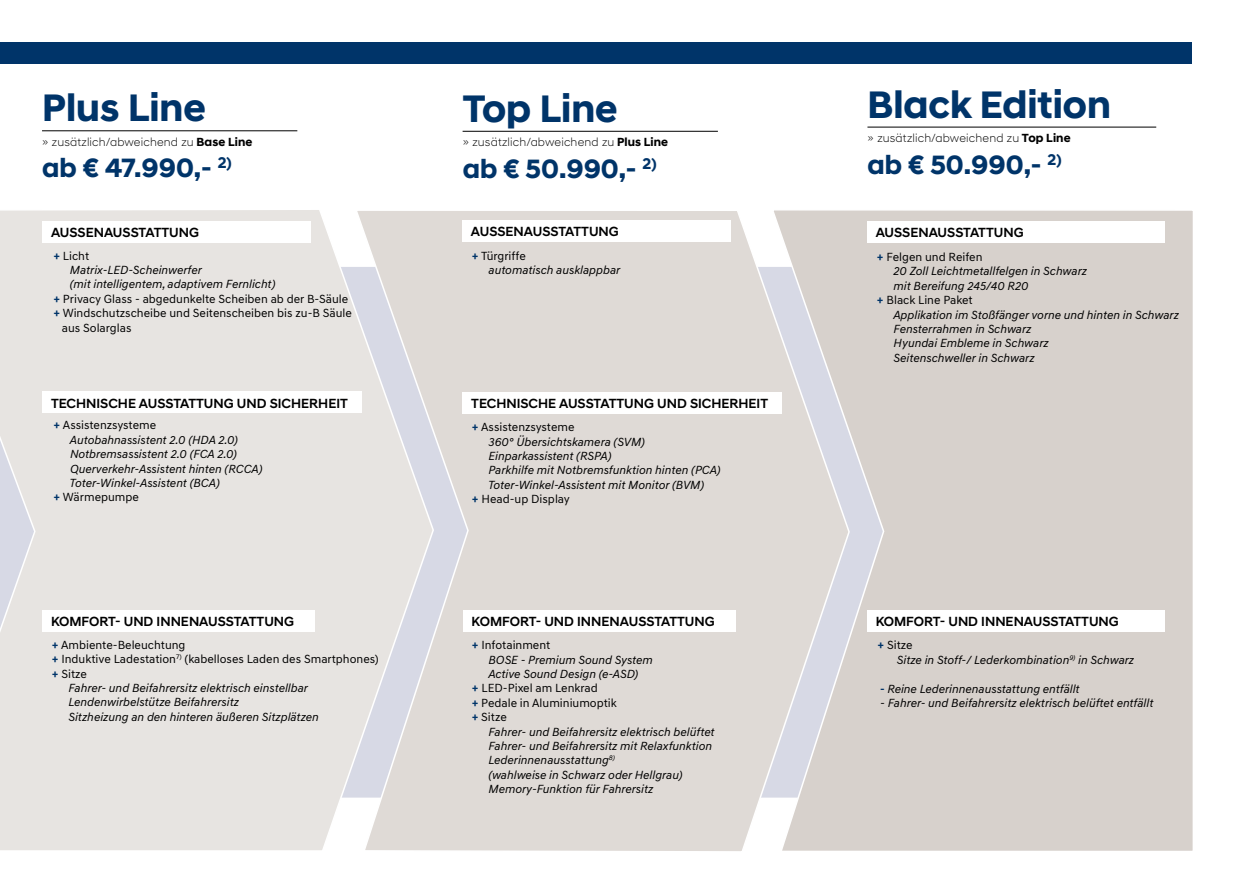
<style>
.page{position:relative;width:1234px;height:893px;background:#fff}
.page>*{position:absolute;margin:0;border:0;box-sizing:border-box;transform-origin:0 0}
.t1{font:700 39px "Hyundai Sans Head";color:#003469}
.t2{font:700 27px "Hyundai Sans Head";color:#003469}
.t3{font:500 13.5px "Hyundai Sans Head";color:#000}
.t4{font:italic 12px/14.4px "Hyundai Sans Text";color:#000}
.t5{font:12px "Hyundai Sans Text";color:#000}
.t6{font:300 12px "Hyundai Sans Head";letter-spacing:.015em;color:#000}
.s1{font-weight:700}
.s2{font-weight:700;color:#003469}
.s3{font-weight:700;font-style:normal;color:#003469}
.s4{font-style:normal}
</style>
<div class="page">
<div style="left:0;top:42px;width:1191px;height:22px;background:#003469"></div>
<div style="left:434px;top:211px;width:336px;height:640px;background:#dfdad6"></div>
<svg style="left:0;top:210px;width:434px;height:641px;background:#e6e3e1"></svg>
<svg style="left:770px;top:210px;width:423px;height:641px;background:#d8d2cf"></svg>
<hr style="left:42px;top:131px;width:255px;height:1px;background:#000">
<hr style="left:462px;top:131px;width:255px;height:1px;background:#000">
<div style="left:43px;top:221px;width:267px;height:21px;background:#fff"></div>
<div style="left:462px;top:221px;width:268px;height:21px;background:#fff"></div>
<div style="left:867px;top:221px;width:297px;height:21px;background:#fff"></div>
<div style="left:43px;top:392px;width:318px;height:21px;background:#fff"></div>
<div style="left:462px;top:392px;width:319px;height:22px;background:#fff"></div>
<div style="left:43px;top:610px;width:272px;height:21px;background:#fff"></div>
<div style="left:463px;top:610px;width:272px;height:21px;background:#fff"></div>
<div style="left:867px;top:610px;width:297px;height:21px;background:#fff"></div>
<hr style="left:867px;top:127px;width:288px;height:1px;background:#000">
<h1 class="t1" style="left:42px;top:92px;width:165px">Plus Line</h1>
<h1 class="t1" style="left:462px;top:93px;width:156px">Top Line</h1>
<h1 class="t1" style="left:867px;top:89px;width:245px">Black Edition</h1>
<p class="t6" style="left:42px;top:135px;width:212px">» zusätzlich/abweichend zu <span class="s1">Base Line</span></p>
<p class="t6" style="left:462px;top:135px;width:207px">» zusätzlich/abweichend zu <span class="s1">Plus Line</span></p>
<p class="t6" style="left:867px;top:131px;width:204px">» zusätzlich/abweichend zu <span class="s1">Top Line</span></p>
<h2 class="t2" style="left:42px;top:157px;width:191px">ab € 47.990,- <sup>2)</sup></h2>
<h2 class="t2" style="left:462px;top:158px;width:195px">ab € 50.990,- <sup>2)</sup></h2>
<h2 class="t2" style="left:867px;top:153px;width:195px">ab € 50.990,- <sup>2)</sup></h2>
<p class="t3" style="left:51px;top:225px;width:149px">AUSSENAUSSTATTUNG</p>
<p class="t3" style="left:471px;top:224px;width:149px">AUSSENAUSSTATTUNG</p>
<p class="t3" style="left:875px;top:225px;width:149px">AUSSENAUSSTATTUNG</p>
<p class="t5" style="left:53px;top:249px;width:37px"><span class="s2">+</span> Licht</p>
<p class="t4" style="left:70px;top:263px;width:133px">Matrix-LED-Scheinwerfer</p>
<p class="t4" style="left:70px;top:277px;width:207px">(mit intelligentem, adaptivem Fernlicht)</p>
<p class="t5" style="left:53px;top:292px;width:296px"><span class="s2">+</span> Privacy Glass - abgedunkelte Scheiben ab der B-Säule</p>
<p class="t5" style="left:53px;top:307px;width:300px"><span class="s2">+</span> Windschutzscheibe und Seitenscheiben bis zu-B Säule</p>
<p class="t5" style="left:62px;top:321px;width:71px">aus Solarglas</p>
<p class="t4" style="left:488px;top:248px;width:133px;text-indent:-17px"><span class="s3">+</span> <span class="s4">Türgriffe<br></span>automatisch ausklappbar</p>
<p class="t3" style="left:51px;top:396px;width:298px">TECHNISCHE AUSSTATTUNG UND SICHERHEIT</p>
<p class="t3" style="left:471px;top:396px;width:298px">TECHNISCHE AUSSTATTUNG UND SICHERHEIT</p>
<p class="t5" style="left:53px;top:419px;width:104px"><span class="s2">+</span> Assistenzsysteme</p>
<p class="t4" style="left:70px;top:433px;width:170px">Autobahnassistent 2.0 (HDA 2.0)</p>
<p class="t4" style="left:70px;top:447px;width:168px">Notbremsassistent 2.0 (FCA 2.0)</p>
<p class="t4" style="left:70px;top:461px;width:194px">Querverkehr-Assistent hinten (RCCA)</p>
<p class="t4" style="left:70px;top:476px;width:152px">Toter-Winkel-Assistent (BCA)</p>
<p class="t5" style="left:53px;top:491px;width:87px"><span class="s2">+</span> Wärmepumpe</p>
<p class="t5" style="left:472px;top:421px;width:104px"><span class="s2">+</span> Assistenzsysteme</p>
<p class="t4" style="left:488px;top:434px;width:158px">360° Übersichtskamera (SVM)</p>
<p class="t4" style="left:488px;top:449px;width:124px">Einparkassistent (RSPA)</p>
<p class="t4" style="left:488px;top:463px;width:234px">Parkhilfe mit Notbremsfunktion hinten (PCA)</p>
<p class="t4" style="left:488px;top:477px;width:218px">Toter-Winkel-Assistent mit Monitor (BVM)</p>
<p class="t5" style="left:472px;top:493px;width:99px"><span class="s2">+</span> Head-up Display</p>
<p class="t5" style="left:876px;top:250px;width:107px"><span class="s2">+</span> Felgen und Reifen</p>
<p class="t4" style="left:893px;top:264px;width:195px">20 Zoll Leichtmetallfelgen in Schwarz</p>
<p class="t4" style="left:893px;top:279px;width:136px">mit Bereifung 245/40 R20</p>
<p class="t5" style="left:876px;top:294px;width:97px"><span class="s2">+</span> Black Line Paket</p>
<p class="t4" style="left:893px;top:307px;width:287px">Applikation im Stoßfänger vorne und hinten in Schwarz</p>
<p class="t4" style="left:893px;top:322px;width:139px">Fensterrahmen in Schwarz</p>
<p class="t4" style="left:893px;top:336px;width:157px">Hyundai Embleme in Schwarz</p>
<p class="t4" style="left:893px;top:351px;width:142px">Seitenschweller in Schwarz</p>
<p class="t3" style="left:51px;top:614px;width:244px">KOMFORT- UND INNENAUSSTATTUNG</p>
<p class="t3" style="left:471px;top:614px;width:244px">KOMFORT- UND INNENAUSSTATTUNG</p>
<p class="t3" style="left:875px;top:614px;width:244px">KOMFORT- UND INNENAUSSTATTUNG</p>
<p class="t5" style="left:52px;top:638px;width:135px"><span class="s2">+</span> Ambiente-Beleuchtung</p>
<p class="t5" style="left:52px;top:652px;width:328px"><span class="s2">+</span> Induktive Ladestation<sup>7)</sup> (kabelloses Laden des Smartphones)</p>
<p class="t5" style="left:52px;top:667px;width:37px"><span class="s2">+</span> Sitze</p>
<p class="t4" style="left:68px;top:681px;width:241px">Fahrer- und Beifahrersitz elektrisch einstellbar</p>
<p class="t4" style="left:68px;top:695px;width:172px">Lendenwirbelstütze Beifahrersitz</p>
<p class="t4" style="left:68px;top:709px;width:252px">Sitzheizung an den hinteren äußeren Sitzplätzen</p>
<p class="t5" style="left:472px;top:639px;width:80px"><span class="s2">+</span> Infotainment</p>
<p class="t4" style="left:488px;top:652px;width:166px">BOSE - Premium Sound System</p>
<p class="t4" style="left:488px;top:667px;width:151px">Active Sound Design (e-ASD)</p>
<p class="t5" style="left:472px;top:682px;width:127px"><span class="s2">+</span> LED-Pixel am Lenkrad</p>
<p class="t5" style="left:472px;top:696px;width:146px"><span class="s2">+</span> Pedale in Aluminiumoptik</p>
<p class="t5" style="left:472px;top:711px;width:36px"><span class="s2">+</span> Sitze</p>
<p class="t4" style="left:488px;top:724px;width:227px">Fahrer- und Beifahrersitz elektrisch belüftet</p>
<p class="t4" style="left:488px;top:739px;width:225px">Fahrer- und Beifahrersitz mit Relaxfunktion</p>
<p class="t4" style="left:488px;top:753px;width:128px">Lederinnenausstattung<sup>8)</sup></p>
<p class="t4" style="left:488px;top:767px;width:195px">(wahlweise in Schwarz oder Hellgrau)</p>
<p class="t4" style="left:488px;top:782px;width:166px">Memory-Funktion für Fahrersitz</p>
<p class="t4" style="left:896px;top:638px;width:239px;text-indent:-19px"><span class="s3">+</span> <span class="s4">Sitze<br></span>Sitze in Stoff-/ Lederkombination<sup>9)</sup> in Schwarz</p>
<p class="t4" style="left:879px;top:681px;width:201px"><span class="s3">-</span> Reine Lederinnenausstattung entfällt</p>
<p class="t4" style="left:880px;top:696px;width:274px">- Fahrer- und Beifahrersitz elektrisch belüftet entfällt</p>
</div>
